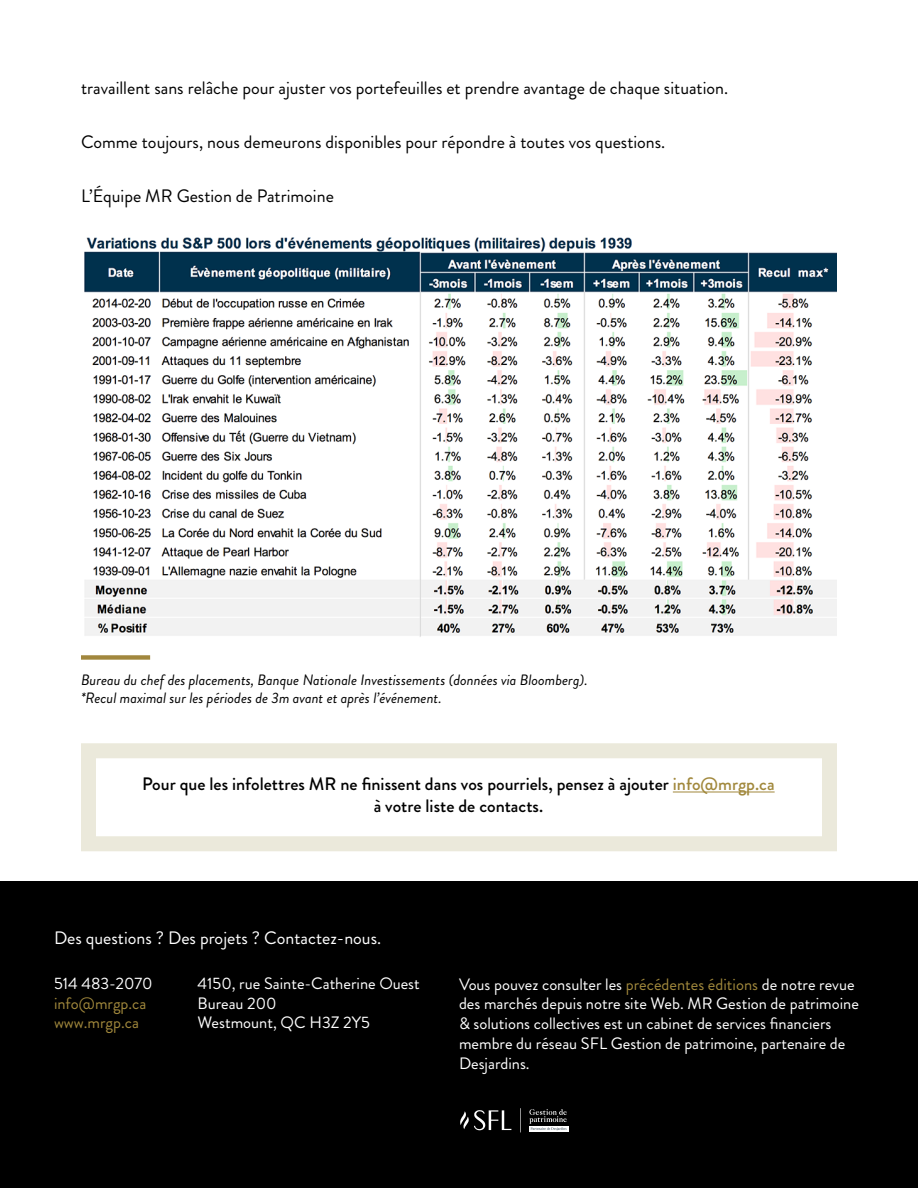
<style>
.page{position:relative;width:918px;height:1188px;background:#fff}
.page>*{position:absolute;margin:0;border:0;box-sizing:border-box;transform-origin:0 0}
.t1{font:18px "Brandon Grotesque";color:#000}
.t2{font:500 18px/21.6px "Brandon Grotesque";color:#000;text-align:center}
.t3{font:18px "Brandon Grotesque";color:#fff}
.t4{font:16.5px/19.8px "Brandon Grotesque";color:#fff}
.t5{font:16.5px/19.8px "Brandon Grotesque";color:#a1883c}
.t6{font:italic 15px/18px "Brandon Grotesque";color:#000}
.s1{color:#a1883c}
</style>
<div class="page">
<div style="left:0;top:881px;width:918px;height:307px;background:#000"></div>
<svg style="left:460px;top:1110px;width:51px;height:21px"></svg>
<svg style="left:520px;top:1108px;width:1px;height:24px"></svg>
<div style="left:529px;top:1126px;width:39px;height:6px;background:#fff"></div>
<svg style="left:529px;top:1109px;width:38px;height:22px"></svg>
<div style="left:81px;top:655px;width:69px;height:5px;background:#a1873d"></div>
<div style="left:81px;top:743px;width:756px;height:108px;border:15px solid #ebe9db"></div>
<hr style="left:673px;top:792px;width:102px;height:1px;background:#a1883c">
<img style="left:85px;top:237px;width:752px;height:400px">
<p class="t1" style="left:81px;top:75px;width:649px">travaillent sans relâche pour ajuster vos portefeuilles et prendre avantage de chaque situation.</p>
<p class="t1" style="left:81px;top:129px;width:586px">Comme toujours, nous demeurons disponibles pour répondre à toutes vos questions.</p>
<p class="t1" style="left:81px;top:183px;width:254px">L’Équipe MR Gestion de Patrimoine</p>
<p class="t6" style="left:81px;top:671px;width:508px">Bureau du chef des placements, Banque Nationale Investissements (données via Bloomberg). *Recul maximal sur les périodes de 3m avant et après l’événement.</p>
<p class="t2" style="left:142px;top:774px;width:634px">Pour que les infolettres MR ne finissent dans vos pourriels, pensez à ajouter <span class="s1">info@mrgp.ca </span>à votre liste de contacts.</p>
<p class="t3" style="left:54px;top:926px;width:329px">Des questions ? Des projets ? Contactez-nous.</p>
<p class="t4" style="left:54px;top:974px;width:100px">514 483-2070</p>
<p class="t5" style="left:54px;top:993px;width:94px">info@mrgp.ca www.mrgp.ca</p>
<p class="t4" style="left:198px;top:974px;width:224px">4150, rue Sainte-Catherine Ouest<br>Bureau 200<br>Westmount, QC H3Z 2Y5</p>
<p class="t4" style="left:459px;top:974px;width:402px">Vous pouvez consulter les <span class="s1">précédentes éditions</span> de notre revue des marchés depuis notre site Web. MR Gestion de patrimoine &amp; solutions collectives est un cabinet de services financiers membre du réseau SFL Gestion de patrimoine, partenaire de Desjardins.</p>
</div>
